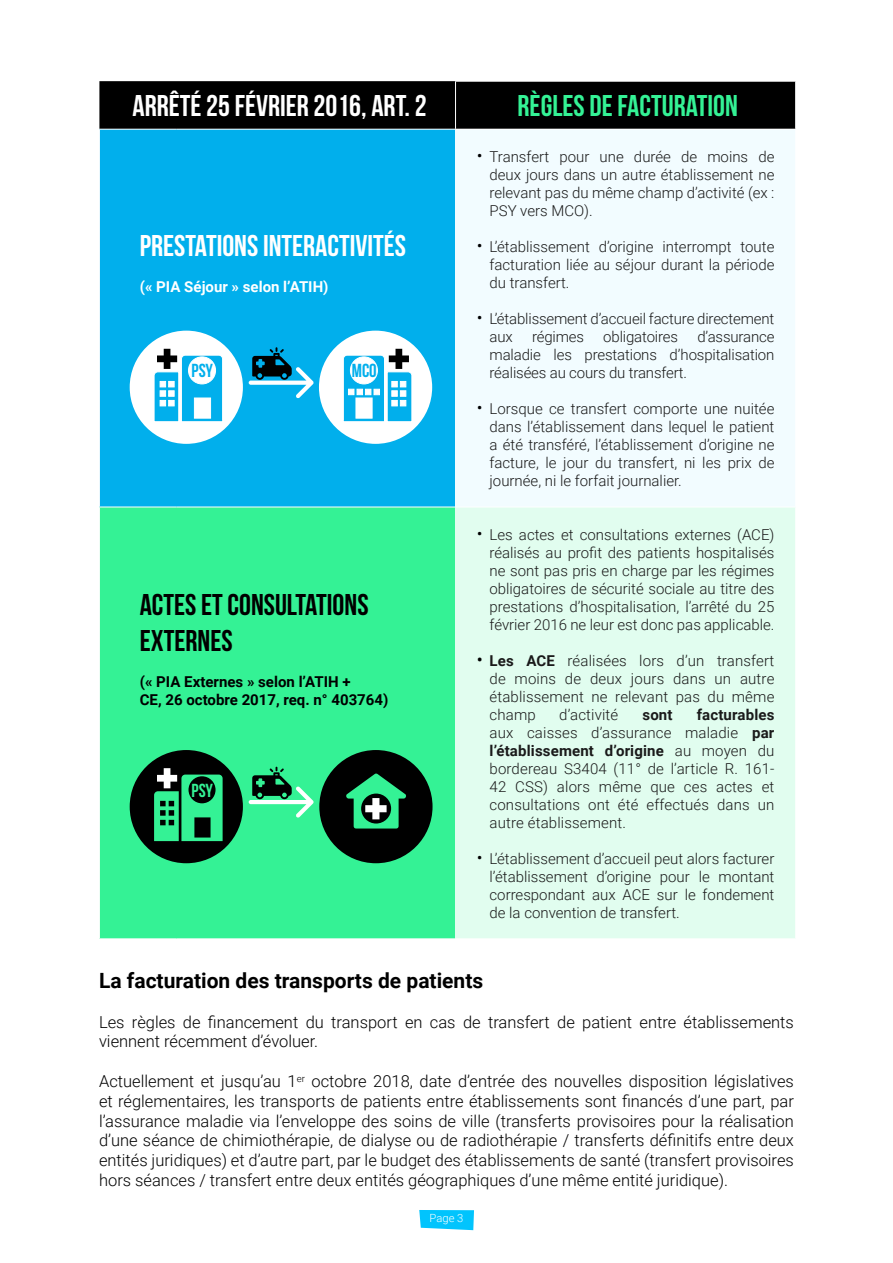
<style>
.page{position:relative;width:893px;height:1263px;background:#fff}
.page>*{position:absolute;margin:0;border:0;box-sizing:border-box;transform-origin:0 0}
.t1{font:30px "Bebas Neue";color:#fff}
.t2{font:30px/36px "Bebas Neue";color:#000}
.t3{font:30px "Bebas Neue";color:#34f295}
.t4{font:700 21px "Roboto";color:#000}
.t5{font:18.9px "Bebas Neue";color:#01afec}
.t6{font:18.9px "Bebas Neue";color:#34f295}
.t7{font:300 16.5px/19.8px "Roboto";color:#000}
.t8{font:300 15px/18px "Roboto";color:#1a1a1a;text-align:justify}
.t9{font:700 15px "Roboto";color:#000}
.t10{font:700 15px "Roboto";color:#fff}
.t11{font:700 15px "Roboto";color:#1a1a1a}
.t12{font:300 11.25px "Roboto";color:#fff}
.s1{font-size:18px;color:#000}
.s2{font-weight:400;font-size:18px;color:#000}
.s3{font-weight:700}
</style>
<div class="page">
<div style="left:99px;top:81px;width:696px;height:48px;background:#000"></div>
<div style="left:99px;top:129px;width:356px;height:378px;background:#01afec"></div>
<div style="left:455px;top:129px;width:341px;height:378px;background:#f2fcff"></div>
<div style="left:99px;top:507px;width:356px;height:432px;background:#34f295"></div>
<div style="left:455px;top:507px;width:341px;height:432px;background:#e1fdef"></div>
<hr style="left:455px;top:81px;width:341px;height:1px;background:#fff">
<hr style="left:455px;top:82px;width:1px;height:47px;background:#fff">
<hr style="left:99px;top:129px;width:77px;height:1px;background:#fff">
<hr style="left:99px;top:130px;width:1px;height:377px;background:#fff">
<hr style="left:176px;top:129px;width:279px;height:1px;background:#fff">
<hr style="left:455px;top:129px;width:341px;height:1px;background:#fff">
<hr style="left:795px;top:130px;width:1px;height:377px;background:#fff">
<hr style="left:99px;top:507px;width:77px;height:1px;background:#fff">
<hr style="left:99px;top:507px;width:1px;height:431px;background:#fff">
<hr style="left:176px;top:507px;width:279px;height:1px;background:#fff">
<hr style="left:455px;top:507px;width:341px;height:1px;background:#fff">
<hr style="left:795px;top:507px;width:1px;height:431px;background:#fff">
<hr style="left:99px;top:938px;width:77px;height:1px;background:#fff">
<hr style="left:176px;top:938px;width:279px;height:1px;background:#fff">
<hr style="left:455px;top:938px;width:341px;height:1px;background:#fff">
<svg style="left:419px;top:1210px;width:55px;height:20px"></svg>
<div style="left:130px;top:331px;width:113px;height:113px;background:#fff;border-radius:50%"></div>
<svg style="left:154px;top:349px;width:69px;height:73px"></svg>
<svg style="left:249px;top:347px;width:65px;height:51px"></svg>
<div style="left:319px;top:331px;width:113px;height:113px;background:#fff;border-radius:50%"></div>
<svg style="left:343px;top:349px;width:69px;height:73px"></svg>
<div style="left:130px;top:750px;width:113px;height:113px;background:#000;border-radius:50%"></div>
<svg style="left:154px;top:768px;width:69px;height:73px"></svg>
<svg style="left:249px;top:767px;width:65px;height:51px"></svg>
<div style="left:319px;top:750px;width:114px;height:113px;background:#000;border-radius:50%"></div>
<svg style="left:346px;top:773px;width:60px;height:55px"></svg>
<p class="t1" style="left:133px;top:90px;width:296px">ARRÊTÉ 25 FÉVRIER 2016, ART. 2</p>
<p class="t3" style="left:518px;top:90px;width:222px">RÈGLES DE FACTURATION</p>
<p class="t1" style="left:140px;top:229px;width:268px">PRESTATIONS INTERACTIVITÉS</p>
<p class="t10" style="left:140px;top:276px;width:190px">(« PIA Séjour » selon l’ATIH)</p>
<p class="t5" style="left:192px;top:360px;width:23px">Psy</p>
<p class="t5" style="left:352px;top:360px;width:26px">MCO</p>
<p class="t2" style="left:140px;top:586px;width:230px">ACTES ET CONSULTATIONS<br>EXTERNES</p>
<p class="t9" style="left:140px;top:671px;width:212px">(« PIA Externes » selon l’ATIH +</p>
<p class="t9" style="left:140px;top:689px;width:250px">CE, 26 octobre 2017, req. n° 403764)</p>
<p class="t6" style="left:192px;top:780px;width:23px">Psy</p>
<p class="t8" style="left:490px;top:147px;width:286px;text-indent:-13px"><span class="s1">•</span> Transfert pour une durée de moins de deux jours dans un autre établissement ne relevant pas du même champ d’activité (ex :<br>PSY vers MCO).</p>
<p class="t8" style="left:490px;top:237px;width:286px;text-indent:-13px"><span class="s1">•</span> L’établissement d’origine interrompt toute facturation liée au séjour durant la période du transfert.</p>
<p class="t8" style="left:490px;top:309px;width:286px;text-indent:-13px"><span class="s1">•</span> L’établissement d’accueil facture directement aux</p>
<p class="t8" style="left:490px;top:327px;width:286px;text-indent:208px">d’assurance maladie les prestations d’hospitalisation réalisées au cours du transfert.</p>
<p class="t8" style="left:490px;top:399px;width:286px;text-indent:-13px"><span class="s1">•</span> Lorsque ce transfert comporte une nuitée dans l’établissement dans lequel le patient a été transféré, l’établissement d’origine ne facture, le jour du transfert, ni les prix de journée, ni le forfait journalier.</p>
<p class="t8" style="left:532px;top:327px;width:54px">régimes</p>
<p class="t8" style="left:603px;top:327px;width:76px">obligatoires</p>
<p class="t8" style="left:490px;top:525px;width:286px;text-indent:-13px"><span class="s1">•</span> Les actes et consultations externes (ACE) réalisés au profit des patients hospitalisés ne sont pas pris en charge par les régimes obligatoires de sécurité sociale au titre des prestations d’hospitalisation, l’arrêté du 25 février 2016 ne leur est donc pas applicable.</p>
<p class="t8" style="left:490px;top:651px;width:286px;text-indent:-13px"><span class="s2">•</span> <span class="s3">Les ACE</span> réalisées lors d’un transfert de moins de deux jours dans un autre établissement ne relevant pas du même champ</p>
<p class="t8" style="left:559px;top:705px;width:61px">d’activité</p>
<p class="t11" style="left:642px;top:704px;width:32px">sont</p>
<p class="t8" style="left:490px;top:705px;width:286px;text-indent:207px"><span class="s3">facturables </span>aux caisses d’assurance maladie <span class="s3">par l’établissement d’origine</span> au moyen du bordereau S3404 (11° de l’article R. 161- 42 CSS) alors même que ces actes et consultations ont été effectués dans un autre établissement.</p>
<p class="t8" style="left:490px;top:849px;width:286px;text-indent:-13px"><span class="s1">•</span> L’établissement d’accueil peut alors facturer l’établissement d’origine pour le montant correspondant aux ACE sur le fondement de la convention de transfert.</p>
<p class="t4" style="left:99px;top:966px;width:386px">La facturation des transports de patients</p>
<p class="t7" style="left:99px;top:1011px;width:696px">Les règles de financement du transport en cas de transfert de patient entre établissements viennent récemment d’évoluer.</p>
<p class="t7" style="left:99px;top:1071px;width:696px;text-align:justify">Actuellement et jusqu’au 1<sup>er</sup> octobre 2018, date d’entrée des nouvelles disposition législatives et réglementaires, les transports de patients entre établissements sont financés d’une part, par l’assurance maladie via l’enveloppe des soins de ville (transferts provisoires pour la réalisation d’une séance de chimiothérapie, de dialyse ou de radiothérapie / transferts définitifs entre deux entités juridiques) et d’autre part, par le budget des établissements de santé (transfert provisoires hors séances / transfert entre deux entités géographiques d’une même entité juridique).</p>
<p class="t12" style="left:429px;top:1210px;width:35px">Page 3</p>
</div>
